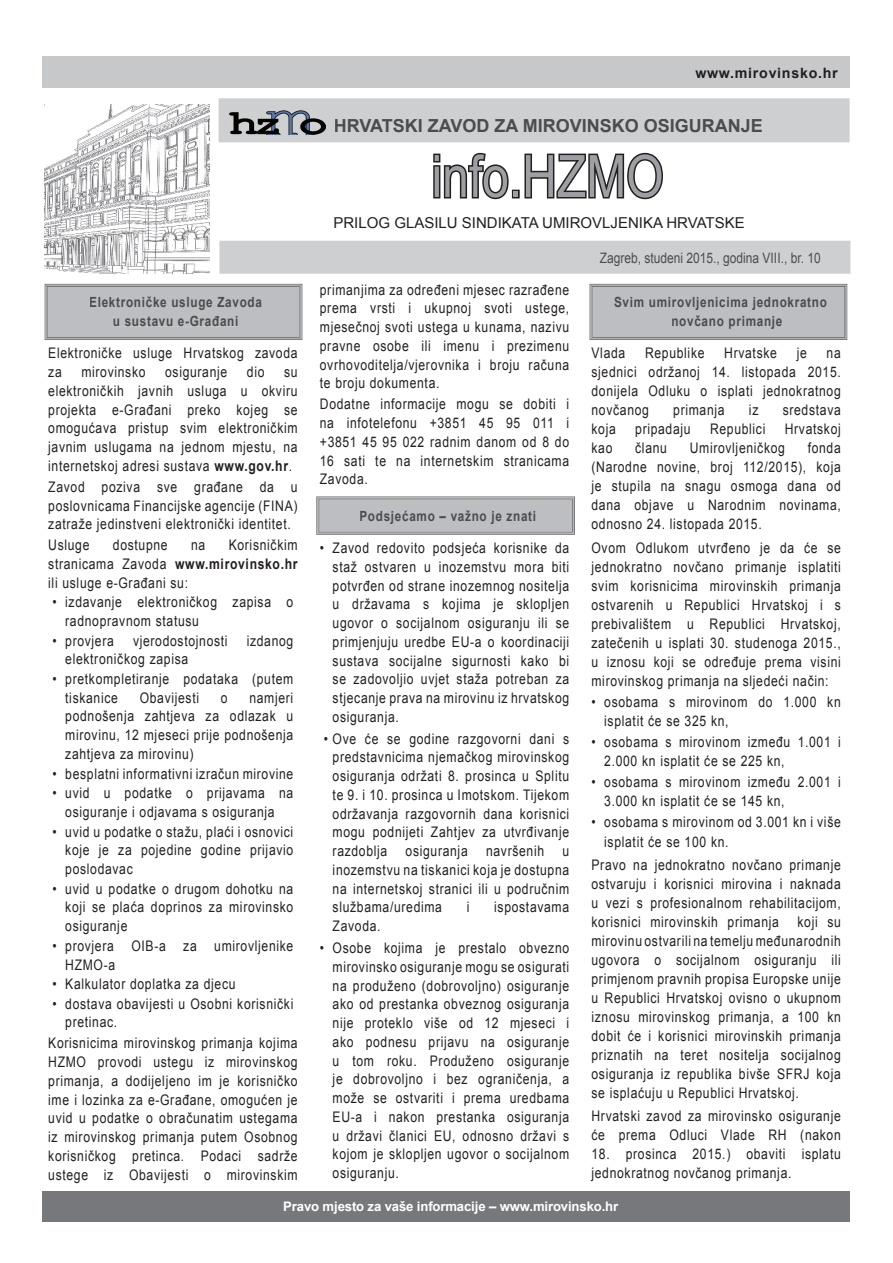
<style>
.page{position:relative;width:893px;height:1263px;background:#fff}
.page>*{position:absolute;margin:0;border:0;box-sizing:border-box;transform-origin:0 0}
.t1{font:58.5px "Arial Narrow";color:#9d9fa2}
.t2{font:700 18px "Arial";color:#4b4c4d}
.t3{font:15px "Arial";color:#231f20}
.t4{font:14.55px/18.8px "Arial";letter-spacing:.055em;color:#231f20;text-align:justify;scale:.83 1}
.t5{font:14.4px "Arial";color:#4b4c4d;scale:.83 1}
.t6{font:700 14.25px "Arial";letter-spacing:.05em;color:#231f20}
.t7{font:700 14.1px/18.8px "Arial";letter-spacing:.06em;color:#4b4c4d;text-align:center;scale:.84 1}
.t8{font:700 13.2px "Arial";letter-spacing:-.01em;color:#fff}
.s1{font-weight:700}
</style>
<div class="page">
<div style="left:43px;top:57px;width:807px;height:31px;background:#c7c8ca"></div>
<img style="left:45px;top:104px;width:164px;height:170px">
<div style="left:219px;top:241px;width:631px;height:33px;background:#cecfd1"></div>
<div style="left:596px;top:252px;width:224px;height:14px;background:#cecfd1"></div>
<svg style="left:219px;top:98px;width:631px;height:102px"></svg>
<div style="left:43px;top:1191px;width:807px;height:30px;background:#76787b"></div>
<svg style="left:45px;top:284px;width:257px;height:56px;background:#b7b8bb"></svg>
<svg style="left:316px;top:496px;width:259px;height:39px;background:#b7b8bb"></svg>
<svg style="left:589px;top:284px;width:258px;height:56px;background:#b7b8bb"></svg>
<p class="t6" style="left:695px;top:63px;width:144px">www.mirovinsko.hr</p>
<p class="t2" style="left:334px;top:114px;width:431px">HRVATSKI ZAVOD ZA MIROVINSKO OSIGURANJE</p>
<h1 class="t1" style="left:432px;top:133px;width:233px">info.HZMO</h1>
<p class="t3" style="left:333px;top:213px;width:413px">PRILOG GLASILU SINDIKATA UMIROVLJENIKA HRVATSKE</p>
<p class="t7" style="left:89px;top:293px;width:207px">Elektroničke usluge Zavoda u sustavu e-Građani</p>
<p class="t4" style="left:48px;top:344px;width:302px">Elektroničke usluge Hrvatskog zavoda za</p>
<p class="t4" style="left:81px;top:363px;width:79px">mirovinsko</p>
<p class="t4" style="left:165px;top:363px;width:76px">osiguranje</p>
<p class="t4" style="left:247px;top:363px;width:23px">dio</p>
<p class="t4" style="left:48px;top:363px;width:302px;text-indent:236px">su elektroničkih javnih usluga u okviru projekta e-Građani preko kojeg se omogućava pristup svim elektroničkim javnim uslugama na jednom mjestu, na internetskoj adresi sustava <span class="s1">www.gov.hr</span>.</p>
<p class="t4" style="left:48px;top:477px;width:302px">Zavod poziva sve građane da u poslovnicama Financijske agencije (FINA) zatraže jedinstveni elektronički identitet.</p>
<p class="t4" style="left:48px;top:536px;width:51px">Usluge</p>
<p class="t4" style="left:113px;top:536px;width:67px">dostupne</p>
<p class="t4" style="left:191px;top:536px;width:19px">na</p>
<p class="t4" style="left:48px;top:536px;width:302px;text-indent:180px">Korisničkim stranicama Zavoda <span class="s1">www.mirovinsko.hr </span>ili usluge e-Građani su:</p>
<p class="t4" style="left:65px;top:593px;width:276px;text-indent:-13px">• izdavanje elektroničkog zapisa o radnopravnom statusu</p>
<p class="t4" style="left:53px;top:631px;width:75px">• provjera</p>
<p class="t4" style="left:133px;top:631px;width:115px">vjerodostojnosti</p>
<p class="t4" style="left:247px;top:631px;width:58px">izdanog</p>
<p class="t4" style="left:65px;top:650px;width:150px">elektroničkog zapisa</p>
<p class="t4" style="left:65px;top:670px;width:276px;text-indent:-13px">• pretkompletiranje podataka (putem tiskanice</p>
<p class="t4" style="left:140px;top:688px;width:73px">Obavijesti</p>
<p class="t4" style="left:221px;top:688px;width:10px">o</p>
<p class="t4" style="left:65px;top:688px;width:276px;text-indent:184px">namjeri podnošenja zahtjeva za odlazak u mirovinu, 12 mjeseci prije podnošenja zahtjeva za mirovinu)</p>
<p class="t4" style="left:53px;top:764px;width:292px">• besplatni informativni izračun mirovine</p>
<p class="t4" style="left:53px;top:784px;width:292px;text-align:center">• uvid u podatke o prijavama na osiguranje i odjavama s osiguranja</p>
<p class="t4" style="left:65px;top:822px;width:276px;text-indent:-13px">• uvid u podatke o stažu, plaći i osnovici koje je za pojedine godine prijavio poslodavac</p>
<p class="t4" style="left:65px;top:879px;width:276px;text-indent:-13px">• uvid u podatke o drugom dohotku na koji se plaća doprinos za mirovinsko osiguranje</p>
<p class="t4" style="left:65px;top:936px;width:276px;text-indent:-13px">• provjera OIB-a za umirovljenike<br>HZMO-a</p>
<p class="t4" style="left:53px;top:975px;width:222px">• Kalkulator doplatka za djecu</p>
<p class="t4" style="left:65px;top:994px;width:276px;text-indent:-13px">• dostava obavijesti u Osobni korisnički pretinac.</p>
<p class="t4" style="left:48px;top:1034px;width:302px">Korisnicima mirovinskog primanja kojima HZMO provodi ustegu iz mirovinskog primanja, a dodijeljeno im je korisničko ime i lozinka za e-Građane, omogućen je uvid u podatke o obračunatim ustegama iz mirovinskog primanja putem Osobnog korisničkog pretinca. Podaci sadrže ustege iz Obavijesti o mirovinskim</p>
<p class="t4" style="left:320px;top:280px;width:302px">primanjima za određeni mjesec razrađene prema vrsti i ukupnoj svoti ustege, mjesečnoj svoti ustega u kunama, nazivu pravne osobe ili imenu i prezimenu ovrhovoditelja/vjerovnika i broju računa te broju dokumenta.</p>
<p class="t4" style="left:320px;top:395px;width:302px">Dodatne informacije mogu se dobiti i na infotelefonu +3851 45 95 011 i +3851 45 95 022 radnim danom od 8 do 16 sati te na internetskim stranicama Zavoda.</p>
<p class="t7" style="left:359px;top:507px;width:212px">Podsjećamo – važno je znati</p>
<p class="t4" style="left:333px;top:539px;width:287px;text-indent:-13px">• Zavod redovito podsjeća korisnike da staž ostvaren u inozemstvu mora biti potvrđen od strane inozemnog nositelja u državama s kojima je sklopljen ugovor o socijalnom osiguranju ili se primjenjuju uredbe EU-a o koordinaciji sustava socijalne sigurnosti kako bi se zadovoljio uvjet staža potreban za stjecanje prava na mirovinu iz hrvatskog osiguranja.</p>
<p class="t4" style="left:333px;top:729px;width:287px;text-indent:-9px">• Ove će se godine razgovorni dani s predstavnicima njemačkog mirovinskog osiguranja održati 8. prosinca u Splitu te 9. i 10. prosinca u Imotskom. Tijekom održavanja razgovornih dana korisnici mogu podnijeti Zahtjev za utvrđivanje razdoblja</p>
<p class="t4" style="left:406px;top:842px;width:76px">osiguranja</p>
<p class="t4" style="left:486px;top:842px;width:72px">navršenih</p>
<p class="t4" style="left:333px;top:842px;width:287px;text-indent:230px">u inozemstvu na tiskanici koja je dostupna na internetskoj stranici ili u područnim službama/uredima</p>
<p class="t4" style="left:467px;top:898px;width:5px">i</p>
<p class="t4" style="left:494px;top:898px;width:92px">ispostavama</p>
<p class="t4" style="left:333px;top:917px;width:59px">Zavoda.</p>
<p class="t4" style="left:333px;top:939px;width:287px;text-indent:-13px">• Osobe kojima je prestalo obvezno mirovinsko osiguranje mogu se osigurati na produženo (dobrovoljno) osiguranje ako od prestanka obveznog osiguranja nije proteklo više od 12 mjeseci i ako podnesu prijavu na osiguranje u tom roku. Produženo osiguranje je dobrovoljno i bez ograničenja, a može se ostvariti i prema uredbama EU-a i nakon prestanka osiguranja u državi članici EU, odnosno državi s kojom je sklopljen ugovor o socijalnom osiguranju.</p>
<p class="t5" style="left:600px;top:248px;width:268px">Zagreb, studeni 2015., godina VIII., br. 10</p>
<p class="t7" style="left:671px;top:293px;width:187px;text-align:left;text-indent:-57px">Svim umirovljenicima jednokratno novčano primanje</p>
<p class="t4" style="left:591px;top:344px;width:42px">Vlada</p>
<p class="t4" style="left:645px;top:344px;width:73px">Republike</p>
<p class="t4" style="left:724px;top:344px;width:65px">Hrvatske</p>
<p class="t4" style="left:797px;top:344px;width:14px">je</p>
<p class="t4" style="left:591px;top:344px;width:302px;text-indent:235px">na sjednici održanoj 14. listopada 2015. donijela Odluku o isplati jednokratnog novčanog</p>
<p class="t4" style="left:673px;top:401px;width:63px">primanja</p>
<p class="t4" style="left:749px;top:401px;width:13px">iz</p>
<p class="t4" style="left:783px;top:401px;width:72px">sredstava</p>
<p class="t4" style="left:591px;top:420px;width:31px">koja</p>
<p class="t4" style="left:635px;top:420px;width:68px">pripadaju</p>
<p class="t4" style="left:710px;top:420px;width:68px">Republici</p>
<p class="t4" style="left:785px;top:420px;width:69px">Hrvatskoj</p>
<p class="t4" style="left:591px;top:439px;width:27px">kao</p>
<p class="t4" style="left:635px;top:439px;width:40px">članu</p>
<p class="t4" style="left:690px;top:439px;width:116px">Umirovljeničkog</p>
<p class="t4" style="left:591px;top:439px;width:302px;text-indent:216px">fonda (Narodne novine, broj 112/2015), koja je stupila na snagu osmoga dana od dana objave u Narodnim novinama, odnosno 24. listopada 2015.</p>
<p class="t4" style="left:591px;top:538px;width:302px">Ovom Odlukom utvrđeno je da će se jednokratno novčano primanje isplatiti svim korisnicima mirovinskih primanja ostvarenih u Republici Hrvatskoj i s prebivalištem u Republici Hrvatskoj, zatečenih u isplati 30. studenoga 2015., u iznosu koji se određuje prema visini mirovinskog primanja na sljedeći način:</p>
<p class="t4" style="left:604px;top:692px;width:286px;text-indent:-13px">• osobama s mirovinom do 1.000 kn isplatit će se 325 kn,</p>
<p class="t4" style="left:604px;top:733px;width:287px;text-indent:-13px">• osobama s mirovinom između 1.001 i<br>2.000 kn isplatit će se 225 kn,</p>
<p class="t4" style="left:604px;top:773px;width:287px;text-indent:-13px">• osobama s mirovinom između 2.001 i<br>3.000 kn isplatit će se 145 kn,</p>
<p class="t4" style="left:604px;top:813px;width:287px;text-indent:-13px">• osobama s mirovinom od 3.001 kn i više isplatit će se 100 kn.</p>
<p class="t4" style="left:591px;top:855px;width:302px">Pravo na jednokratno novčano primanje ostvaruju i korisnici mirovina i naknada u vezi s profesionalnom rehabilitacijom, korisnici mirovinskih primanja</p>
<p class="t4" style="left:591px;top:912px;width:302px;text-indent:206px">koji su mirovinu ostvarili na temelju međunarodnih ugovora o socijalnom osiguranju ili primjenom pravnih propisa Europske unije u Republici Hrvatskoj ovisno o ukupnom iznosu mirovinskog primanja, a 100 kn dobit će i korisnici mirovinskih primanja priznatih na teret nositelja socijalnog osiguranja iz republika bivše SFRJ koja se isplaćuju u Republici Hrvatskoj.</p>
<p class="t4" style="left:591px;top:1107px;width:302px">Hrvatski zavod za mirovinsko osiguranje će prema Odluci Vlade RH (nakon</p>
<p class="t4" style="left:591px;top:1145px;width:302px">18. prosinca 2015.) obaviti isplatu jednokratnog novčanog primanja.</p>
<p class="t8" style="left:283px;top:1197px;width:336px">Pravo mjesto za vaše informacije – www.mirovinsko.hr</p>
</div>
